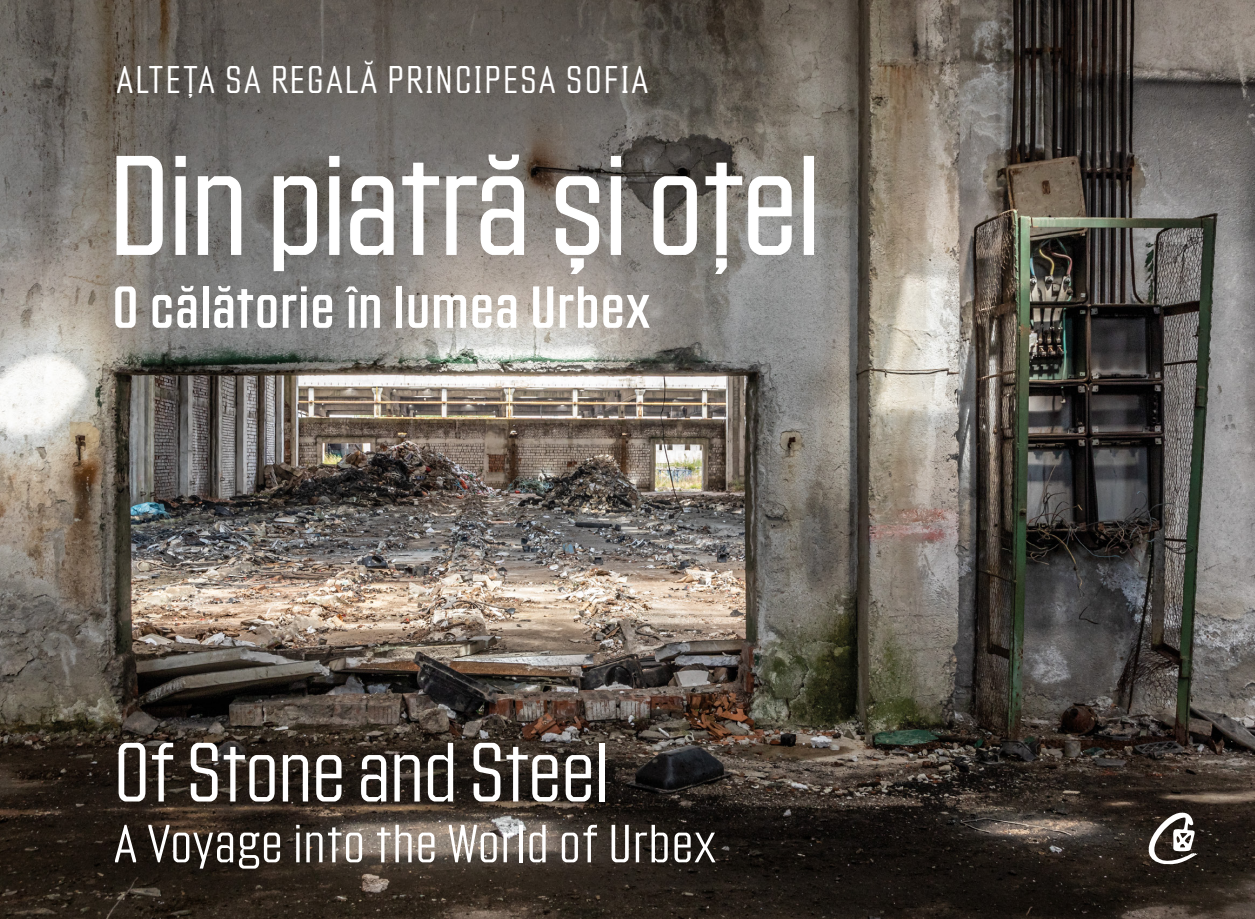
<style>
.page{position:relative;width:1255px;height:919px;background:#fff}
.page>*{position:absolute;margin:0;border:0;box-sizing:border-box;transform-origin:0 0}
.t1{font:300 81.45px "Countach";color:#fff}
.t2{font:57.45px "Countach";letter-spacing:.03em;color:#fff}
.t3{font:300 52.05px "Countach";letter-spacing:.03em;color:#fff}
.t4{font:300 37.5px "Countach";letter-spacing:.07em;color:#fff}
</style>
<div class="page">
<img style="left:0;top:0;width:1254px;height:918px">
<svg style="left:116px;top:154px;width:698px;height:121px"></svg>
<svg style="left:1127px;top:811px;width:70px;height:55px"></svg>
<p class="t4" style="left:117px;top:56px;width:532px">ALTEȚA SA REGALĂ PRINCIPESA SOFIA</p>
<h2 class="t2" style="left:113px;top:270px;width:538px">O călătorie în lumea Urbex</h2>
<h1 class="t1" style="left:114px;top:720px;width:496px">Of Stone and Steel</h1>
<h3 class="t3" style="left:114px;top:810px;width:602px">A Voyage into the World of Urbex</h3>
</div>
